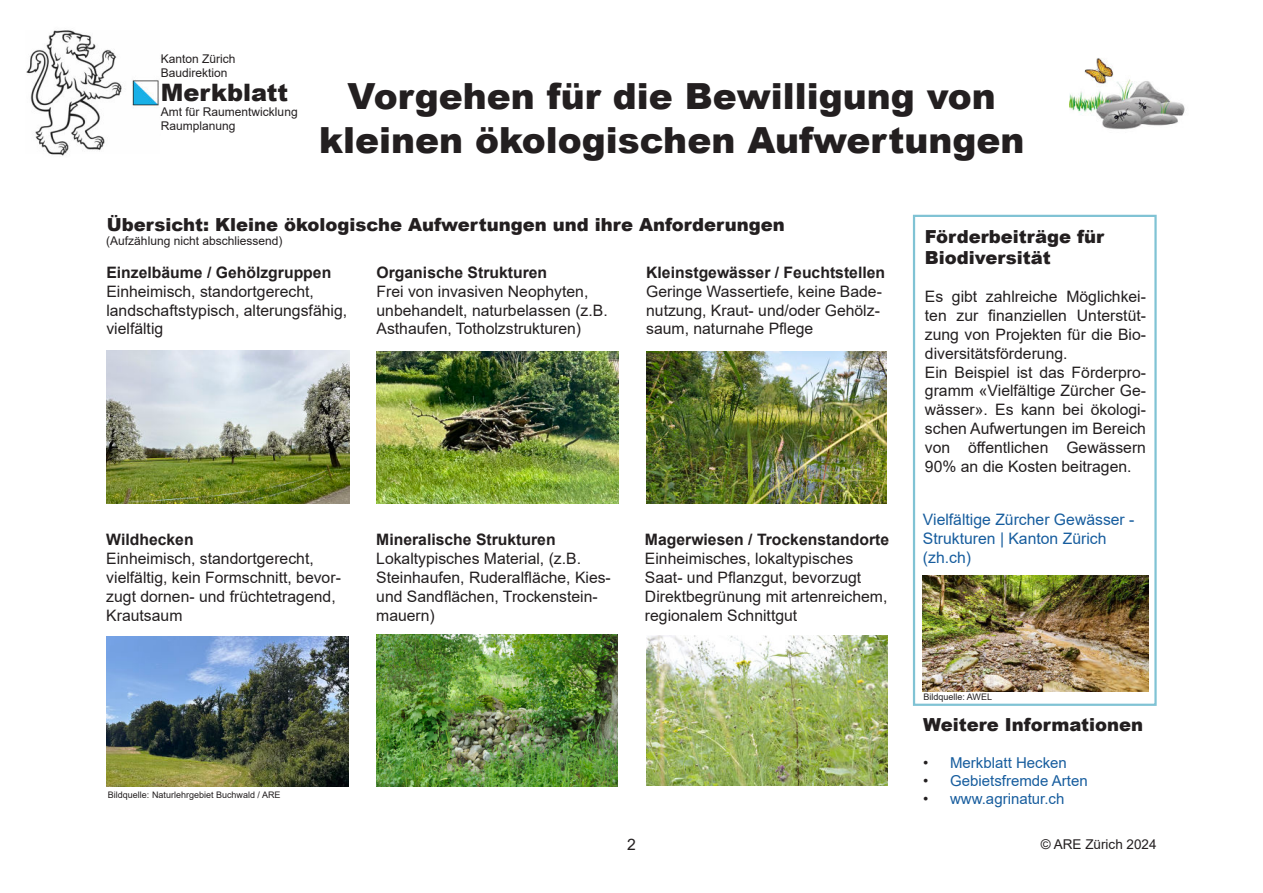
<style>
.page{position:relative;width:1263px;height:893px;background:#fff}
.page>*{position:absolute;margin:0;border:0;box-sizing:border-box;transform-origin:0 0}
.t1{font:900 36px/43.2px "Arial";color:#231f20;text-align:center}
.t2{font:900 24px "Arial";color:#231f20}
.t3{font:900 18px/21.6px "Arial";color:#231f20}
.t4{font:15.75px/18.9px "Arial";color:#231f20}
.t5{font:700 15.75px "Arial";color:#231f20}
.t6{font:15.75px/18.9px "Arial";color:#175d9e}
.t7{font:15px "Arial";color:#175d9e}
.t8{font:13.5px "Arial";color:#231f20}
.t9{font:12px/14.4px "Arial";color:#231f20}
.t10{font:9px "Arial";color:#231f20}
.s1{color:#231f20}
</style>
<div class="page">
<img style="left:26px;top:30px;width:134px;height:126px">
<img style="left:1069px;top:58px;width:116px;height:72px">
<img style="left:377px;top:351px;width:241px;height:152px">
<img style="left:107px;top:351px;width:242px;height:152px">
<img style="left:646px;top:351px;width:240px;height:152px">
<img style="left:106px;top:636px;width:243px;height:151px">
<img style="left:646px;top:636px;width:242px;height:149px">
<img style="left:376px;top:634px;width:242px;height:153px">
<img style="left:923px;top:576px;width:225px;height:115px">
<p class="t9" style="left:161px;top:52px;width:76px">Kanton Zürich<br>Baudirektion</p>
<h2 class="t2" style="left:161px;top:79px;width:129px">Merkblatt</h2>
<p class="t9" style="left:161px;top:105px;width:138px">Amt für Raumentwicklung<br>Raumplanung</p>
<h1 class="t1" style="left:319px;top:78px;width:707px">Vorgehen für die Bewilligung von kleinen ökologischen Aufwertungen</h1>
<p class="t3" style="left:107px;top:215px;width:679px">Übersicht: Kleine ökologische Aufwertungen und ihre Anforderungen</p>
<p class="t9" style="left:106px;top:235px;width:178px">(Aufzählung nicht abschliessend)</p>
<p class="t5" style="left:106px;top:266px;width:226px">Einzelbäume / Gehölzgruppen</p>
<p class="t4" style="left:106px;top:283px;width:242px">Einheimisch, standortgerecht, landschaftstypisch, alterungsfähig, vielfältig</p>
<p class="t5" style="left:377px;top:266px;width:172px">Organische Strukturen</p>
<p class="t4" style="left:377px;top:283px;width:233px">Frei von invasiven Neophyten, unbehandelt, naturbelassen (z.B.<br>Asthaufen, Totholzstrukturen)</p>
<p class="t5" style="left:646px;top:266px;width:240px">Kleinstgewässer / Feuchtstellen</p>
<p class="t4" style="left:646px;top:283px;width:237px">Geringe Wassertiefe, keine Bade&shy;nutzung, Kraut- und/oder Gehölz&shy;saum, naturnahe Pflege</p>
<p class="t5" style="left:106px;top:534px;width:89px">Wildhecken</p>
<p class="t4" style="left:106px;top:550px;width:236px">Einheimisch, standortgerecht, vielfältig, kein Formschnitt, bevor&shy;zugt dornen- und früchtetragend,<br>Krautsaum</p>
<p class="t5" style="left:376px;top:534px;width:181px">Mineralische Strukturen</p>
<p class="t4" style="left:376px;top:550px;width:236px">Lokaltypisches Material, (z.B.<br>Steinhaufen, Ruderalfläche, Kies&shy;und Sandflächen, Trockenstein&shy;mauern)</p>
<p class="t5" style="left:645px;top:534px;width:246px">Magerwiesen / Trockenstandorte</p>
<p class="t4" style="left:645px;top:550px;width:244px">Einheimisches, lokaltypisches<br>Saat- und Pflanzgut, bevorzugt<br>Direktbegrünung mit artenreichem, regionalem Schnittgut</p>
<p class="t10" style="left:108px;top:791px;width:174px">Bildquelle: Naturlehrgebiet Buchwald / ARE</p>
<p class="t4" style="left:627px;top:837px;width:10px">2</p>
<p class="t3" style="left:925px;top:227px;width:181px">Förderbeiträge für<br>Biodiversität</p>
<p class="t4" style="left:925px;top:288px;width:223px">Es gibt zahlreiche Möglichkei&shy;ten zur finanziellen Unterstüt&shy;zung von Projekten für die Bio&shy;diversitätsförderung.<br>Ein Beispiel ist das Förderpro&shy;gramm «Vielfältige Zürcher Ge&shy;wässer». Es kann bei ökologi&shy;schen Aufwertungen im Bereich von öffentlichen Gewässern<br>90% an die Kosten beitragen.</p>
<p class="t6" style="left:923px;top:511px;width:213px">Vielfältige Zürcher Gewässer -<br>Strukturen | Kanton Zürich (zh.ch)</p>
<p class="t10" style="left:923px;top:693px;width:70px">Bildquelle: AWEL</p>
<p class="t3" style="left:923px;top:715px;width:222px">Weitere Informationen</p>
<p class="t7" style="left:923px;top:757px;width:145px"><span class="s1">•</span> Merkblatt Hecken</p>
<p class="t7" style="left:923px;top:775px;width:166px"><span class="s1">•</span> Gebietsfremde Arten</p>
<p class="t7" style="left:923px;top:793px;width:143px"><span class="s1">•</span> www.agrinatur.ch</p>
<p class="t8" style="left:1041px;top:839px;width:117px">© ARE Zürich 2024</p>
</div>
